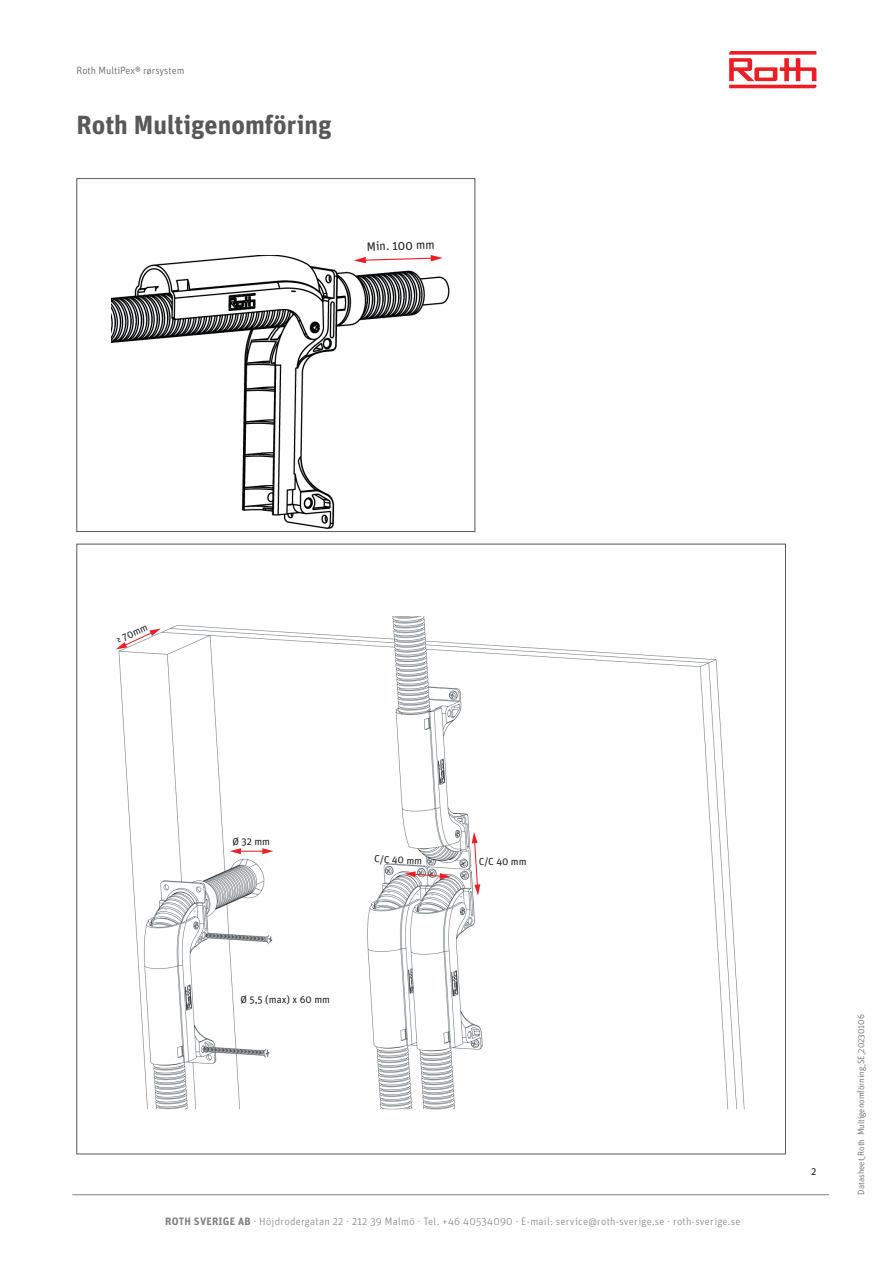
<style>
.page{position:relative;width:893px;height:1263px;background:#fff}
.page>*{position:absolute;margin:0;border:0;box-sizing:border-box;transform-origin:0 0}
.t1{font:700 26.25px "Unit OT";color:#57585a}
.t2{font:12.3px "Unit OT";color:#231f20}
.t3{font:300 10.8px "Unit OT";letter-spacing:.025em;color:#808285}
.t4{font:300 10.5px "Unit OT";color:#57585a}
.t5{font:10.5px "Unit OT";color:#231f20}
.t6{font:10.2px "Unit OT";color:#231f20}
.t7{font:300 9px "Unit OT";letter-spacing:-.005em;color:#57585a}
.s1{font-weight:700}
</style>
<div class="page">
<svg style="left:729px;top:51px;width:87px;height:37px"></svg>
<hr style="left:72px;top:1194px;width:757px;height:1px;background:#808285">
<img style="left:111px;top:255px;width:339px;height:274px">
<svg style="left:354px;top:255px;width:89px;height:8px"></svg>
<div style="left:77px;top:178px;width:398px;height:354px;border:1px solid #57585a"></div>
<img style="left:116px;top:616px;width:629px;height:494px">
<svg style="left:230px;top:848px;width:43px;height:6px"></svg>
<svg style="left:116px;top:628px;width:45px;height:21px"></svg>
<svg style="left:404px;top:871px;width:47px;height:8px"></svg>
<svg style="left:472px;top:832px;width:8px;height:64px"></svg>
<p class="t4" style="left:77px;top:64px;width:110px">Roth MultiPex® rørsystem</p>
<p class="t1" style="left:77px;top:107px;width:257px">Roth Multigenomföring</p>
<p class="t2" style="left:366px;top:239px;width:70px;rotate:-2deg">Min. 100 mm</p>
<p class="t6" style="left:114px;top:634px;width:35px;rotate:-25deg">≥ 70mm</p>
<p class="t6" style="left:233px;top:835px;width:39px">Ø 32 mm</p>
<p class="t6" style="left:375px;top:852px;width:49px;rotate:3deg">C/C 40 mm</p>
<p class="t6" style="left:479px;top:855px;width:49px;rotate:1deg">C/C 40 mm</p>
<p class="t6" style="left:240px;top:993px;width:91px">Ø 5,5 (max) x 60 mm</p>
<p class="t3" style="left:165px;top:1214px;width:577px"><span class="s1">ROTH SVERIGE AB</span> · Höjdrodergatan 22 · 212 39 Malmö · Tel. +46 40534090 · E-mail: service@roth-sverige.se · roth-sverige.se</p>
<p class="t5" style="left:811px;top:1164px;width:7px">2</p>
<p class="t7" style="left:856px;top:1194px;width:182px;rotate:-90deg">Datasheet_Roth Multigenomförning_SE_20230106</p>
</div>
